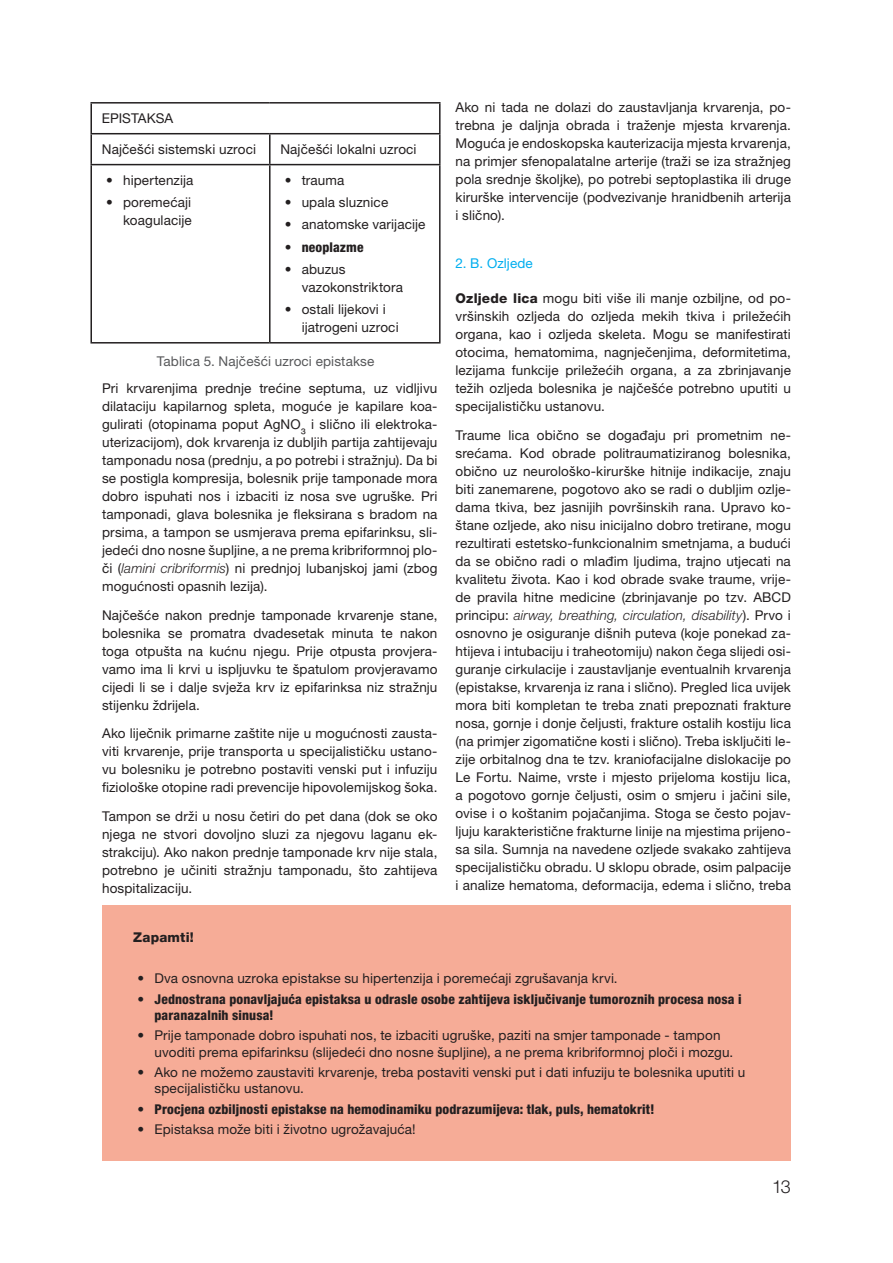
<style>
.page{position:relative;width:893px;height:1263px;background:#fff}
.page>*{position:absolute;margin:0;border:0;box-sizing:border-box;transform-origin:0 0}
.t1{font:300 18px "Helvetica Neue LT Pro";color:#231f20}
.Tekući_tekst{font:13.5px/18px "Helvetica Neue LT Pro";letter-spacing:.01em;color:#231f20;text-align:justify}
.t2{font:800 condensed 13.5px/16.2px "Helvetica Neue LT Pro";letter-spacing:.01em;color:#231f20}
.Natpisi{font:13.5px "Helvetica Neue LT Pro";letter-spacing:.01em;color:#57585a}
.Potpoglavlja{font:13.5px "Helvetica Neue LT Pro";letter-spacing:.005em;color:#00aeef}
.Tekst_u_kutiji{font:800 13.5px "Helvetica Neue LT Pro";letter-spacing:.015em;color:#231f20}
.s1{font-weight:300;font-style:italic}
.s2{font-weight:800}
</style>
<div class="page">
<div style="left:102px;top:906px;width:689px;height:255px;background:#f6ac97"></div>
<hr style="left:90px;top:102px;width:180px;height:2px;background:#231f20">
<hr style="left:90px;top:104px;width:2px;height:29px;background:#231f20">
<hr style="left:270px;top:102px;width:171px;height:2px;background:#231f20">
<hr style="left:439px;top:104px;width:2px;height:29px;background:#231f20">
<hr style="left:90px;top:133px;width:180px;height:1px;background:#231f20">
<hr style="left:90px;top:134px;width:2px;height:30px;background:#231f20">
<hr style="left:270px;top:133px;width:171px;height:1px;background:#231f20">
<hr style="left:269px;top:134px;width:2px;height:30px;background:#231f20">
<hr style="left:439px;top:134px;width:2px;height:30px;background:#231f20">
<hr style="left:90px;top:164px;width:180px;height:1px;background:#231f20">
<hr style="left:90px;top:165px;width:2px;height:177px;background:#231f20">
<hr style="left:270px;top:164px;width:171px;height:1px;background:#231f20">
<hr style="left:269px;top:165px;width:2px;height:177px;background:#231f20">
<hr style="left:439px;top:165px;width:2px;height:177px;background:#231f20">
<hr style="left:90px;top:342px;width:180px;height:2px;background:#231f20">
<hr style="left:270px;top:342px;width:171px;height:2px;background:#231f20">
<p class="Tekući_tekst" style="left:102px;top:109px;width:73px">EPISTAKSA</p>
<p class="Tekući_tekst" style="left:102px;top:140px;width:156px">Najčešći sistemski uzroci</p>
<p class="Tekući_tekst" style="left:280px;top:140px;width:138px">Najčešći lokalni uzroci</p>
<p class="Tekući_tekst" style="left:106px;top:171px;width:89px">• hipertenzija</p>
<p class="Tekući_tekst" style="left:106px;top:193px;width:87px;text-align:right">• poremećaji koagulacije</p>
<p class="Tekući_tekst" style="left:285px;top:171px;width:61px">• trauma</p>
<p class="Tekući_tekst" style="left:285px;top:193px;width:105px">• upala sluznice</p>
<p class="Tekući_tekst" style="left:285px;top:215px;width:142px">• anatomske varijacije</p>
<p class="t2" style="left:285px;top:238px;width:80px">• neoplazme</p>
<p class="Tekući_tekst" style="left:302px;top:260px;width:103px;text-indent:-17px">• abuzus vazokonstriktora</p>
<p class="Tekući_tekst" style="left:302px;top:300px;width:98px;text-indent:-17px">• ostali lijekovi i ijatrogeni uzroci</p>
<p class="Natpisi" style="left:157px;top:353px;width:219px">Tablica 5. Najčešći uzroci epistakse</p>
<p class="Tekući_tekst" style="left:102px;top:379px;width:337px">Pri krvarenjima prednje trećine septuma, uz vidljivu dilataciju kapilarnog spleta, moguće je kapilare koa&shy;gulirati (otopinama poput AgNO</p>
<p class="Tekući_tekst" style="left:301px;top:424px;width:6px">³</p>
<p class="Tekući_tekst" style="left:102px;top:415px;width:337px;text-indent:209px">i slično ili elektroka&shy;uterizacijom), dok krvarenja iz dubljih partija zahtijevaju tamponadu nosa (prednju, a po potrebi i stražnju). Da bi se postigla kompresija, bolesnik prije tamponade mora dobro ispuhati nos i izbaciti iz nosa sve ugruške. Pri tamponadi, glava bolesnika je fleksirana s bradom na prsima, a tampon se usmjerava prema epifarinksu, sli&shy;jedeći dno nosne šupljine, a ne prema kribriformnoj plo&shy;či (<span class="s1">lamini cribriformis</span>) ni prednjoj lubanjskoj jami (zbog mogućnosti opasnih lezija).</p>
<p class="Tekući_tekst" style="left:102px;top:606px;width:337px">Najčešće nakon prednje tamponade krvarenje stane, bolesnika se promatra dvadesetak minuta te nakon toga otpušta na kućnu njegu. Prije otpusta provjera&shy;vamo ima li krvi u ispljuvku te špatulom provjeravamo cijedi li se i dalje svježa krv iz epifarinksa niz stražnju stijenku ždrijela.</p>
<p class="Tekući_tekst" style="left:102px;top:724px;width:337px">Ako liječnik primarne zaštite nije u mogućnosti zausta&shy;viti krvarenje, prije transporta u specijalističku ustano&shy;vu bolesniku je potrebno postaviti venski put i infuziju fiziološke otopine radi prevencije hipovolemijskog šoka.</p>
<p class="Tekući_tekst" style="left:102px;top:807px;width:337px">Tampon se drži u nosu četiri do pet dana (dok se oko njega ne stvori dovoljno sluzi za njegovu laganu ek&shy;strakciju). Ako nakon prednje tamponade krv nije stala, potrebno je učiniti stražnju tamponadu, što zahtijeva hospitalizaciju.</p>
<p class="Tekući_tekst" style="left:455px;top:98px;width:337px">Ako ni tada ne dolazi do zaustavljanja krvarenja, po&shy;trebna je daljnja obrada i traženje mjesta krvarenja.<br>Moguća je endoskopska kauterizacija mjesta krvarenja, na primjer sfenopalatalne arterije (traži se iza stražnjeg pola srednje školjke), po potrebi septoplastika ili druge kirurške intervencije (podvezivanje hranidbenih arterija i slično).</p>
<p class="Potpoglavlja" style="left:455px;top:255px;width:79px">2. B. Ozljede</p>
<p class="Tekući_tekst" style="left:455px;top:289px;width:337px"><span class="s2">Ozljede lica</span> mogu biti više ili manje ozbiljne, od po&shy;vršinskih ozljeda do ozljeda mekih tkiva i priležećih organa, kao i ozljeda skeleta. Mogu se manifestirati otocima, hematomima, nagnječenjima, deformitetima, lezijama funkcije priležećih organa, a za zbrinjavanje težih ozljeda bolesnika je najčešće potrebno uputiti u specijalističku ustanovu.</p>
<p class="Tekući_tekst" style="left:455px;top:426px;width:337px">Traume lica obično se događaju pri prometnim ne&shy;srećama. Kod obrade politraumatiziranog bolesnika, obično uz neurološko-kirurške hitnije indikacije, znaju biti zanemarene, pogotovo ako se radi o dubljim ozlje&shy;dama tkiva, bez jasnijih površinskih rana. Upravo ko&shy;štane ozljede, ako nisu inicijalno dobro tretirane, mogu rezultirati estetsko-funkcionalnim smetnjama, a budući da se obično radi o mlađim ljudima, trajno utjecati na kvalitetu života. Kao i kod obrade svake traume, vrije&shy;de pravila hitne medicine (zbrinjavanje po tzv. ABCD principu: <span class="s1">airway, breathing, circulation, disability</span>). Prvo i osnovno je osiguranje dišnih puteva (koje ponekad za&shy;htijeva i intubaciju i traheotomiju) nakon čega slijedi osi&shy;guranje cirkulacije i zaustavljanje eventualnih krvarenja (epistakse, krvarenja iz rana i slično). Pregled lica uvijek mora biti kompletan te treba znati prepoznati frakture nosa, gornje i donje čeljusti, frakture ostalih kostiju lica (na primjer zigomatične kosti i slično). Treba isključiti le&shy;zije orbitalnog dna te tzv. kraniofacijalne dislokacije po Le Fortu. Naime, vrste i mjesto prijeloma kostiju lica, a pogotovo gornje čeljusti, osim o smjeru i jačini sile, ovise i o koštanim pojačanjima. Stoga se često pojav&shy;ljuju karakteristične frakturne linije na mjestima prijeno&shy;sa sila. Sumnja na navedene ozljede svakako zahtijeva specijalističku obradu. U sklopu obrade, osim palpacije i analize hematoma, deformacija, edema i slično, treba</p>
<p class="Tekst_u_kutiji" style="left:133px;top:929px;width:62px">Zapamti!</p>
<p class="Tekući_tekst" style="left:137px;top:969px;width:482px">• Dva osnovna uzroka epistakse su hipertenzija i poremećaji zgrušavanja krvi.</p>
<p class="t2" style="left:154px;top:990px;width:589px;text-indent:-17px">• Jednostrana ponavljajuća epistaksa u odrasle osobe zahtijeva isključivanje tumoroznih procesa nosa i paranazalnih sinusa!</p>
<p class="Tekući_tekst" style="left:154px;top:1027px;width:580px;line-height:16.2px;text-indent:-17px">• Prije tamponade dobro ispuhati nos, te izbaciti ugruške, paziti na smjer tamponade - tampon uvoditi prema epifarinksu (slijedeći dno nosne šupljine), a ne prema kribriformnoj ploči i mozgu.</p>
<p class="Tekući_tekst" style="left:154px;top:1064px;width:592px;line-height:16.2px;text-indent:-17px">• Ako ne možemo zaustaviti krvarenje, treba postaviti venski put i dati infuziju te bolesnika uputiti u specijalističku ustanovu.</p>
<p class="t2" style="left:137px;top:1100px;width:519px">• Procjena ozbiljnosti epistakse na hemodinamiku podrazumijeva: tlak, puls, hematokrit!</p>
<p class="Tekući_tekst" style="left:137px;top:1120px;width:280px">• Epistaksa može biti i životno ugrožavajuća!</p>
<h1 class="t1" style="left:772px;top:1175px;width:20px">13</h1>
</div>
